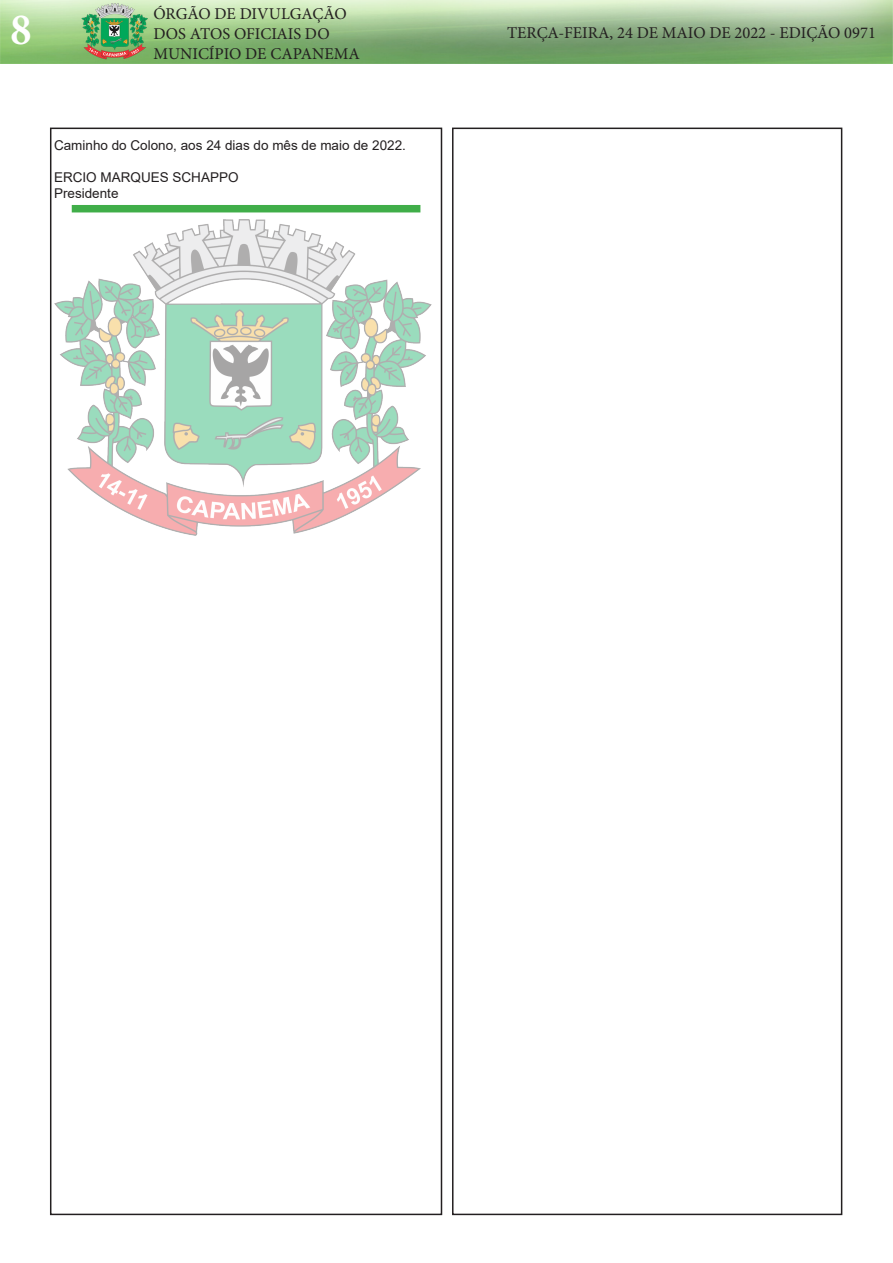
<style>
.page{position:relative;width:893px;height:1263px;background:#fff}
.page>*{position:absolute;margin:0;border:0;box-sizing:border-box;transform-origin:0 0}
.t1{font:700 condensed 45px "Minion Pro";color:#fff}
.t2{font:16.5px/19.8px "Minion Pro";color:#231f20}
.t3{font:13.5px "Arial";color:#231f20}
</style>
<div class="page">
<div style="left:50px;top:128px;width:392px;height:1087px;border:2px solid #231f20"></div>
<img style="left:0;top:0;width:893px;height:64px">
<div style="left:452px;top:128px;width:390px;height:1087px;border:2px solid #231f20"></div>
<div style="left:72px;top:205px;width:348px;height:7px;background:#40ae49"></div>
<img style="left:54px;top:219px;width:378px;height:317px">
<h1 class="t1" style="left:11px;top:-1px;width:22px">8</h1>
<p class="t2" style="left:153px;top:4px;width:208px">ÓRGÃO DE DIVULGAÇÃO<br>DOS ATOS OFICIAIS DO<br>MUNICÍPIO DE CAPANEMA</p>
<p class="t3" style="left:54px;top:135px;width:353px">Caminho do Colono, aos 24 dias do mês de maio de 2022.</p>
<p class="t3" style="left:54px;top:168px;width:186px">ERCIO MARQUES SCHAPPO</p>
<p class="t3" style="left:54px;top:184px;width:66px">Presidente</p>
<p class="t2" style="left:507px;top:23px;width:370px">TERÇA-FEIRA, 24 DE MAIO DE 2022 - EDIÇÃO 0971</p>
</div>
